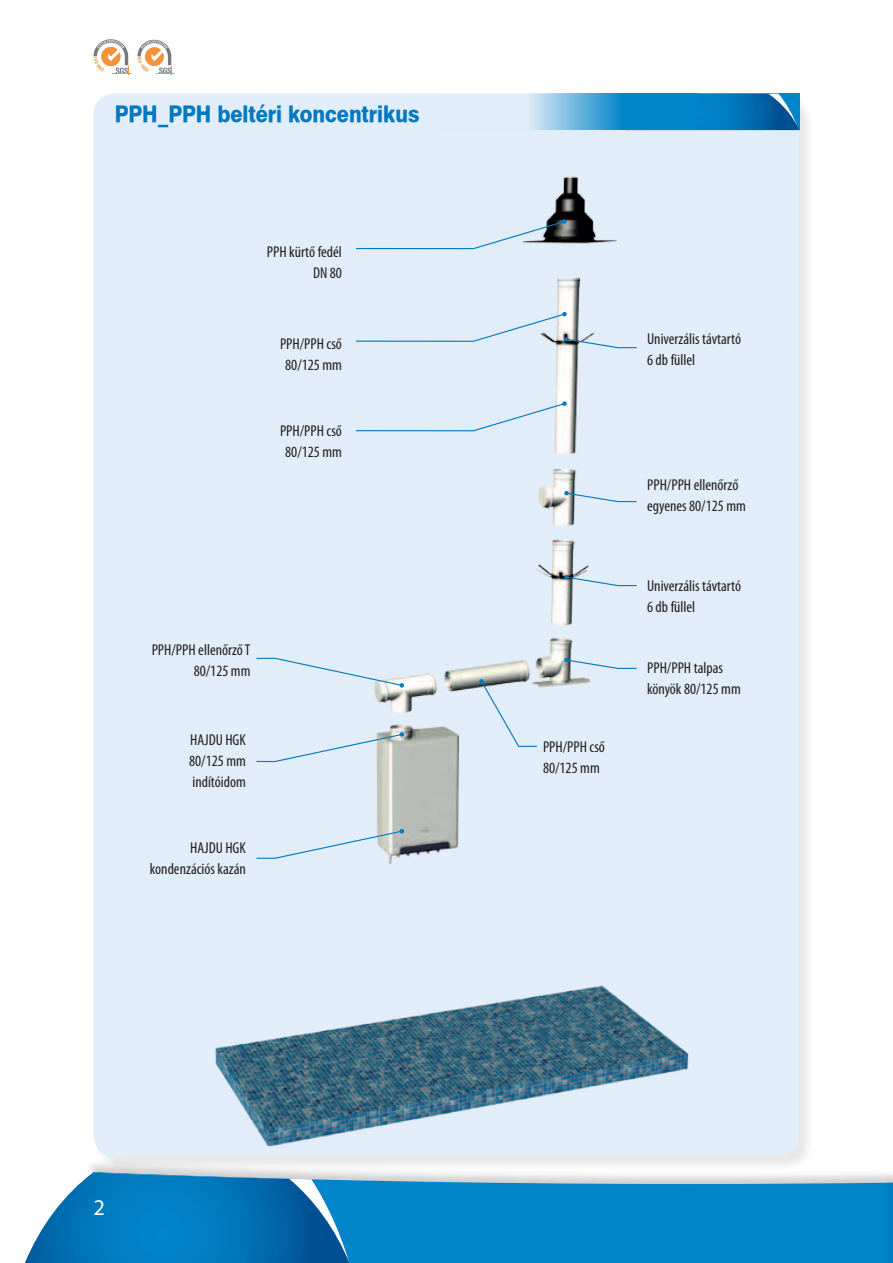
<style>
.page{position:relative;width:893px;height:1263px;background:#fff}
.page>*{position:absolute;margin:0;border:0;box-sizing:border-box;transform-origin:0 0}
.t1{font:22.5px "Swiss 721 Hv PFL";letter-spacing:-.005em;color:#0078c0;scale:.9 1}
.t2{font:22.5px "Myriad Pro";color:#fff}
.t3{font:condensed 15.75px/21px "Myriad Pro";color:#231f20}
</style>
<div class="page">
<div style="left:93px;top:93px;width:722px;height:1079px;background:#000;opacity:.1"></div>
<div style="left:94px;top:94px;width:705px;height:1063px;background:#e1edf8;border-radius:21px"></div>
<svg style="left:697px;top:94px;width:102px;height:36px;background:#0875b7"></svg>
<svg style="left:531px;top:94px;width:166px;height:36px;background:#3ca0d6"></svg>
<img style="left:94px;top:176px;width:595px;height:981px">
<svg style="left:355px;top:219px;width:212px;height:31px"></svg>
<svg style="left:355px;top:401px;width:212px;height:31px"></svg>
<svg style="left:255px;top:732px;width:149px;height:31px"></svg>
<svg style="left:355px;top:312px;width:283px;height:37px"></svg>
<svg style="left:564px;top:491px;width:74px;height:12px"></svg>
<svg style="left:564px;top:575px;width:74px;height:12px"></svg>
<svg style="left:564px;top:658px;width:74px;height:11px"></svg>
<svg style="left:479px;top:679px;width:59px;height:68px"></svg>
<svg style="left:255px;top:657px;width:149px;height:31px"></svg>
<svg style="left:255px;top:829px;width:149px;height:30px"></svg>
<div style="left:85px;top:1158px;width:808px;height:105px;background:#000;opacity:.2"></div>
<svg style="left:353px;top:1172px;width:531px;height:91px;background:#1b8fcd"></svg>
<svg style="left:25px;top:1171px;width:328px;height:92px;background:#2687c1"></svg>
<div style="left:884px;top:1158px;width:9px;height:105px;background:#000;opacity:.2"></div>
<svg style="left:892px;top:1172px;width:1px;height:91px"></svg>
<svg style="left:137px;top:40px;width:36px;height:35px"></svg>
<svg style="left:94px;top:39px;width:36px;height:36px"></svg>
<h1 class="t1" style="left:115px;top:99px;width:340px">PPH_PPH beltéri koncentrikus</h1>
<p class="t3" style="left:267px;top:241px;width:77px;text-align:right">PPH kürtő fedél<br>DN 80</p>
<p class="t3" style="left:280px;top:333px;width:63px;text-align:center">PPH/PPH cső<br>80/125 mm</p>
<p class="t3" style="left:280px;top:420px;width:63px;text-align:center">PPH/PPH cső<br>80/125 mm</p>
<p class="t3" style="left:152px;top:639px;width:100px;text-align:right">PPH/PPH ellenőrző T<br>80/125 mm</p>
<p class="t3" style="left:189px;top:729px;width:58px;text-align:justify">HAJDU HGK 80/125 mm indítóidom</p>
<p class="t3" style="left:150px;top:837px;width:97px;text-align:right">HAJDU HGK kondenzációs kazán</p>
<p class="t3" style="left:647px;top:328px;width:96px">Univerzális távtartó<br>6 db füllel</p>
<p class="t3" style="left:543px;top:736px;width:63px">PPH/PPH cső<br>80/125 mm</p>
<p class="t3" style="left:647px;top:474px;width:100px">PPH/PPH ellenőrző egyenes 80/125 mm</p>
<p class="t3" style="left:647px;top:575px;width:96px">Univerzális távtartó<br>6 db füllel</p>
<p class="t3" style="left:647px;top:658px;width:95px">PPH/PPH talpas könyök 80/125 mm</p>
<h1 class="t2" style="left:94px;top:1193px;width:13px">2</h1>
</div>
